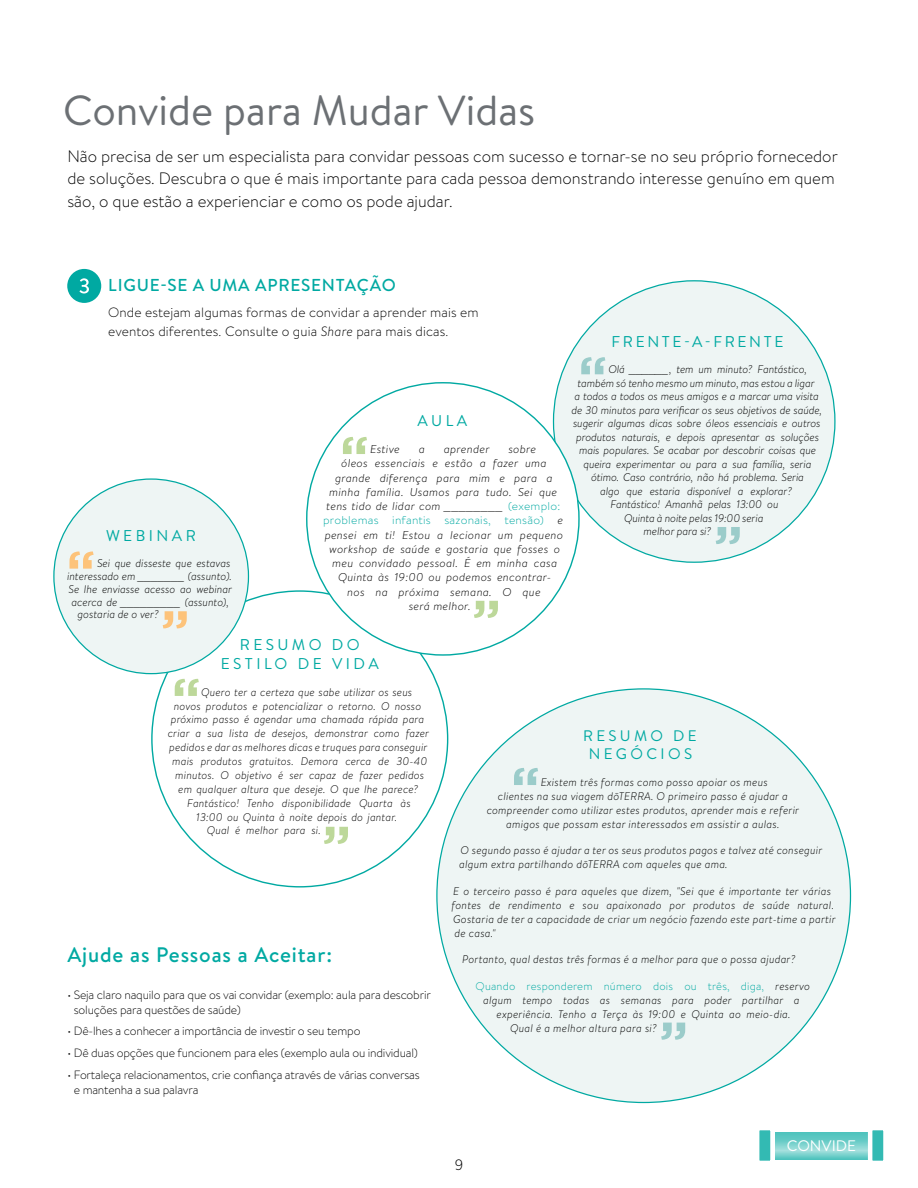
<style>
.page{position:relative;width:918px;height:1188px;background:#fff}
.page>*{position:absolute;margin:0;border:0;box-sizing:border-box;transform-origin:0 0}
.t1{font:700 53.25px "Gotham";color:#bdd89a}
.t2{font:700 53.25px "Gotham";color:#9bccca}
.t3{font:700 53.25px "Gotham";color:#fdc37a}
.t4{font:42px "Brandon Text";color:#6c7074}
.t5{font:500 21px "Brandon Text";letter-spacing:.04em;color:#00a9a2}
.t6{font:500 17.25px "Brandon Text";letter-spacing:.045em;color:#00a9a2}
.t7{font:300 16.5px/22.5px "Brandon Text";color:#000}
.t8{font:15.6px/18.6px "Brandon Text";letter-spacing:.215em;color:#00a9a2;text-align:center}
.t9{font:15.6px "Brandon Text";letter-spacing:.17em;color:#00a9a2}
.t10{font:15.3px/18.1px "Brandon Text";letter-spacing:.22em;color:#00a9a2;text-align:center}
.t11{font:15.3px "Brandon Text";color:#fff}
.t12{font:300 15px "Gotham Narrow";color:#000}
.t13{font:300 13.5px/19.5px "Brandon Text";letter-spacing:.01em;color:#000}
.t14{font:300 12px/15px "Brandon Text";letter-spacing:-.015em;color:#000}
.t15{font:italic 300 11.4px "Brandon Text";letter-spacing:.02em;color:#000;scale:1.05 1}
.t16{font:300 11.4px "Brandon Text";letter-spacing:.02em;color:#00a9a2;scale:1.05 1}
.t17{font:italic 300 11.1px/14px "Brandon Text";letter-spacing:.01em;color:#000}
.t18{font:italic 300 11.1px "Brandon Text";letter-spacing:-.01em;color:#000}
.t19{font:300 11.1px "Brandon Text";letter-spacing:.02em;color:#00a9a2}
.s1{font-style:italic}
.s2{font-family:"Gotham"}
.s3{font-style:normal;color:#00a9a2}
.s4{font-style:italic;color:#000}
.s5{color:#fff}
</style>
<div class="page">
<div style="left:437px;top:689px;width:414px;height:414px;background:#eef5f4;border-radius:50%"></div>
<div style="left:553px;top:281px;width:282px;height:281px;background:#eef5f4;border-radius:50%"></div>
<div style="left:307px;top:383px;width:272px;height:272px;background:#fff;border-radius:50%"></div>
<div style="left:54px;top:479px;width:194px;height:195px;background:#eef5f4;border-radius:50%"></div>
<div style="left:67px;top:269px;width:34px;height:34px;background:#00a9a2;border-radius:50%"></div>
<svg style="left:80px;top:278px;width:9px;height:15px"></svg>
<svg style="left:775px;top:1132px;width:93px;height:27px;background:#73cfcb"></svg>
<div style="left:755px;top:1126px;width:20px;height:39px;background:#33bab3;border:4px solid #fff"></div>
<div style="left:868px;top:1126px;width:20px;height:39px;background:#33bab3;border:4px solid #fff"></div>
<h2 class="t4" style="left:63px;top:82px;width:474px">Convide para Mudar Vidas</h2>
<p class="t7" style="left:68px;top:144px;width:772px">Não precisa de ser um especialista para convidar pessoas com sucesso e tornar-se no seu próprio fornecedor de soluções. Descubra o que é mais importante para cada pessoa demonstrando interesse genuíno em quem são, o que estão a experienciar e como os pode ajudar.</p>
<h3 class="t6" style="left:108px;top:273px;width:289px">LIGUE-SE A UMA APRESENTAÇÃO</h3>
<p class="t13" style="left:108px;top:302px;width:372px">Onde estejam algumas formas de convidar a aprender mais em eventos diferentes. Consulte o guia <span class="s1">Share</span> para mais dicas.</p>
<h3 class="t8" style="left:106px;top:526px;width:91px">WEBINAR</h3>
<p class="t17" style="left:97px;top:556px;width:135px">Sei que disseste que estavas</p>
<p class="t17" style="left:67px;top:569px;width:167px">interessado em <span class="s2">_______</span> (assunto).</p>
<p class="t17" style="left:69px;top:582px;width:165px">Se lhe enviasse acesso ao webinar</p>
<p class="t17" style="left:72px;top:594px;width:159px">acerca de <span class="s2">_________</span> (assunto),</p>
<p class="t17" style="left:78px;top:607px;width:83px">gostaria de o ver?</p>
<h1 class="t3" style="left:66px;top:535px;width:30px">“</h1>
<h1 class="t3" style="left:161px;top:594px;width:30px">”</h1>
<h3 class="t8" style="left:418px;top:411px;width:51px">AULA</h3>
<h1 class="t1" style="left:340px;top:420px;width:30px">“</h1>
<p class="t15" style="left:370px;top:441px;width:30px">Estive</p>
<p class="t15" style="left:419px;top:441px;width:7px">a</p>
<p class="t15" style="left:444px;top:441px;width:45px">aprender</p>
<p class="t15" style="left:508px;top:441px;width:28px">sobre</p>
<p class="t15" style="left:341px;top:456px;width:197px">óleos essenciais e estão a fazer uma</p>
<p class="t15" style="left:335px;top:470px;width:209px">grande diferença para mim e para a</p>
<p class="t15" style="left:329px;top:484px;width:219px">minha família. Usamos para tudo. Sei que</p>
<p class="t15" style="left:326px;top:498px;width:224px">tens tido de lidar com <span class="s2">________</span> <span class="s3">(exemplo:</span></p>
<p class="t16" style="left:323px;top:513px;width:230px">problemas infantis sazonais, tensão) <span class="s4">e</span></p>
<p class="t15" style="left:325px;top:527px;width:229px">pensei em ti! Estou a lecionar um pequeno</p>
<p class="t15" style="left:329px;top:541px;width:221px">workshop de saúde e gostaria que fosses o</p>
<p class="t15" style="left:332px;top:556px;width:216px">meu convidado pessoal. É em minha casa</p>
<p class="t15" style="left:338px;top:570px;width:204px">Quinta às 19:00 ou podemos encontrar-</p>
<p class="t15" style="left:347px;top:584px;width:186px">nos na próxima semana. O que</p>
<p class="t15" style="left:409px;top:598px;width:66px">será melhor.<span class="s5">?</span></p>
<h1 class="t1" style="left:472px;top:584px;width:30px">”</h1>
<h3 class="t9" style="left:612px;top:331px;width:173px">FRENTE-A-FRENTE</h3>
<p class="t18" style="left:608px;top:362px;width:200px">Olá <span class="s2">______</span>, tem um minuto? Fantástico,</p>
<p class="t18" style="left:578px;top:376px;width:239px">também só tenho mesmo um minuto, mas estou a ligar</p>
<p class="t18" style="left:575px;top:389px;width:246px">a todos a todos os meus amigos e a marcar uma visita</p>
<p class="t18" style="left:572px;top:403px;width:252px">de 30 minutos para verificar os seus objetivos de saúde,</p>
<p class="t18" style="left:573px;top:416px;width:249px">sugerir algumas dicas sobre óleos essenciais e outros</p>
<p class="t18" style="left:576px;top:430px;width:245px">produtos naturais, e depois apresentar as soluções</p>
<p class="t18" style="left:579px;top:443px;width:238px">mais populares. Se acabar por descobrir coisas que</p>
<p class="t18" style="left:584px;top:457px;width:229px">queira experimentar ou para a sua família, seria</p>
<p class="t18" style="left:591px;top:470px;width:215px">ótimo. Caso contrário, não há problema. Seria</p>
<p class="t18" style="left:600px;top:484px;width:194px">algo que estaria disponível a explorar?</p>
<p class="t18" style="left:611px;top:497px;width:169px">Fantástico! Amanhã pelas 13:00 ou</p>
<p class="t18" style="left:624px;top:511px;width:141px">Quinta à noite pelas 19:00 seria</p>
<p class="t18" style="left:644px;top:524px;width:69px">melhor para si?</p>
<h1 class="t2" style="left:578px;top:341px;width:30px">“</h1>
<h1 class="t2" style="left:714px;top:510px;width:30px">”</h1>
<h3 class="t8" style="left:221px;top:635px;width:159px">RESUMO DO<br>ESTILO DE VIDA</h3>
<p class="t17" style="left:201px;top:685px;width:213px">Quero ter a certeza que sabe utilizar os seus</p>
<p class="t17" style="left:174px;top:698px;width:249px">novos produtos e potencializar o retorno. O nosso</p>
<p class="t17" style="left:171px;top:712px;width:255px">próximo passo é agendar uma chamada rápida para</p>
<p class="t17" style="left:168px;top:726px;width:263px">criar a sua lista de desejos, demonstrar como fazer</p>
<p class="t17" style="left:169px;top:740px;width:260px">pedidos e dar as melhores dicas e truques para conseguir</p>
<p class="t17" style="left:172px;top:754px;width:257px">mais produtos gratuitos. Demora cerca de 30-40</p>
<p class="t17" style="left:175px;top:768px;width:250px">minutos. O objetivo é ser capaz de fazer pedidos</p>
<p class="t17" style="left:178px;top:782px;width:242px">em qualquer altura que deseje. O que lhe parece?</p>
<p class="t17" style="left:187px;top:796px;width:225px">Fantástico! Tenho disponibilidade Quarta às</p>
<p class="t17" style="left:196px;top:809px;width:203px">13:00 ou Quinta à noite depois do jantar.</p>
<p class="t17" style="left:207px;top:823px;width:115px">Qual é melhor para si.</p>
<h1 class="t1" style="left:172px;top:662px;width:30px">“</h1>
<h1 class="t1" style="left:322px;top:810px;width:30px">”</h1>
<h3 class="t5" style="left:68px;top:940px;width:266px">Ajude as Pessoas a Aceitar:</h3>
<p class="t14" style="left:74px;top:987px;width:359px;text-indent:-6px">• Seja claro naquilo para que os vai convidar (exemplo: aula para descobrir soluções para questões de saúde)</p>
<p class="t14" style="left:67px;top:1023px;width:294px">• Dê-lhes a conhecer a importância de investir o seu tempo</p>
<p class="t14" style="left:67px;top:1045px;width:352px">• Dê duas opções que funcionem para eles (exemplo aula ou individual)</p>
<p class="t14" style="left:74px;top:1067px;width:347px;text-indent:-6px">• Fortaleça relacionamentos, crie confiança através de várias conversas e mantenha a sua palavra</p>
<h3 class="t10" style="left:583px;top:726px;width:115px">RESUMO DE<br>NEGÓCIOS</h3>
<p class="t17" style="left:541px;top:775px;width:229px">Existem três formas como posso apoiar os meus</p>
<p class="t17" style="left:498px;top:788px;width:292px">clientes na sua viagem dōTERRA. O primeiro passo é ajudar a</p>
<p class="t17" style="left:487px;top:802px;width:314px">compreender como utilizar estes produtos, aprender mais e referir</p>
<p class="t17" style="left:506px;top:816px;width:275px">amigos que possam estar interessados em assistir a aulas.</p>
<p class="t17" style="left:459px;top:843px;width:365px">O segundo passo é ajudar a ter os seus produtos pagos e talvez até conseguir algum extra partilhando dōTERRA com aqueles que ama.</p>
<p class="t17" style="left:452px;top:884px;width:386px">E o terceiro passo é para aqueles que dizem, "Sei que é importante ter várias fontes de rendimento e sou apaixonado por produtos de saúde natural.<br>Gostaria de ter a capacidade de criar um negócio fazendo este part-time a partir de casa."</p>
<p class="t17" style="left:462px;top:952px;width:335px">Portanto, qual destas três formas é a melhor para que o possa ajudar?</p>
<p class="t19" style="left:476px;top:978px;width:336px">Quando responderem número dois ou três, diga, <span class="s4">reservo</span></p>
<p class="t17" style="left:483px;top:993px;width:318px">algum tempo todas as semanas para poder partilhar a</p>
<p class="t17" style="left:497px;top:1007px;width:296px">experiência. Tenho a Terça às 19:00 e Quinta ao meio-dia.</p>
<p class="t17" style="left:510px;top:1021px;width:148px">Qual é a melhor altura para si?</p>
<h1 class="t2" style="left:511px;top:751px;width:30px">“</h1>
<h1 class="t2" style="left:660px;top:1006px;width:30px">”</h1>
<h3 class="t12" style="left:455px;top:1155px;width:10px">9</h3>
<h3 class="t11" style="left:787px;top:1136px;width:71px">CONVIDE</h3>
</div>
